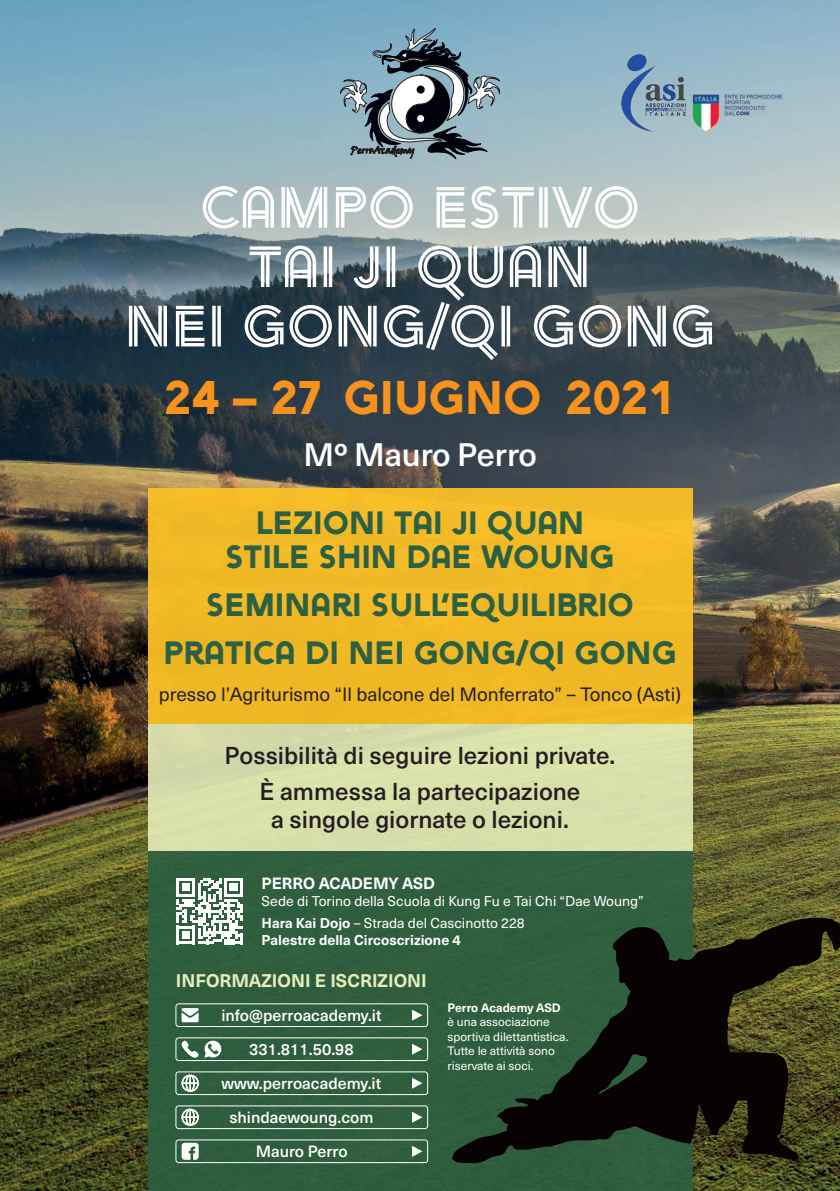
<style>
.page{position:relative;width:840px;height:1191px;background:#fff}
.page>*{position:absolute;margin:0;border:0;box-sizing:border-box;transform-origin:0 0}
.t1{font:57.6px/59.4px "Arya Double";color:#fff;text-align:center}
.t2{font:46.8px "Arya Single";color:#f7931d}
.t3{font:32px/34px "Arya Single";color:#2c6042;text-align:center}
.t4{font:500 32px "Neue Haas Unica W1 G";color:#fff}
.t5{font:500 24px/36.6px "Neue Haas Unica W1 G";color:#231f20;text-align:center}
.t6{font:19px "Neue Haas Unica W1 G";color:#231f20}
.t7{font:700 18px "Neue Haas Unica W1 G";color:#e6eeb9}
.t8{font:500 16px/34px "Neue Haas Unica W1 G";color:#fff;text-align:center}
.t9{font:700 16px "Neue Haas Unica W1 G";letter-spacing:-.005em;color:#fff}
.t10{font:14px/22.4px "Neue Haas Unica W1 G";color:#fff}
.t11{font:700 14px "Neue Haas Unica W1 G";color:#fff}
.t12{font:12px/14.4px "Neue Haas Unica W1 G";color:#fff}
.t13{font:700 12px "Neue Haas Unica W1 G";color:#fff}
.s1{font-weight:700}
</style>
<div class="page">
<img style="left:0;top:0;width:839px;height:1191px">
<div style="left:147px;top:849px;width:545px;height:341px;background:#2c6042"></div>
<div style="left:147px;top:489px;width:545px;height:235px;background:#f1b925"></div>
<div style="left:147px;top:724px;width:545px;height:127px;background:#d9e0aa"></div>
<svg style="left:412px;top:1009px;width:10px;height:11px"></svg>
<svg style="left:412px;top:1043px;width:10px;height:11px"></svg>
<svg style="left:412px;top:1077px;width:10px;height:11px"></svg>
<svg style="left:412px;top:1111px;width:10px;height:11px"></svg>
<svg style="left:412px;top:1145px;width:10px;height:11px"></svg>
<svg style="left:452px;top:916px;width:387px;height:247px"></svg>
<div style="left:175px;top:1003px;width:253px;height:24px;border:1px solid #fff;border-radius:3px"></div>
<svg style="left:181px;top:1008px;width:17px;height:14px"></svg>
<div style="left:175px;top:1037px;width:253px;height:24px;border:1px solid #fff;border-radius:3px"></div>
<svg style="left:181px;top:1040px;width:17px;height:17px"></svg>
<svg style="left:204px;top:1040px;width:17px;height:18px"></svg>
<div style="left:175px;top:1071px;width:253px;height:24px;border:1px solid #fff;border-radius:3px"></div>
<svg style="left:181px;top:1074px;width:18px;height:17px"></svg>
<div style="left:175px;top:1105px;width:253px;height:24px;border:1px solid #fff;border-radius:3px"></div>
<svg style="left:181px;top:1108px;width:18px;height:17px"></svg>
<div style="left:175px;top:1139px;width:253px;height:24px;border:1px solid #fff;border-radius:3px"></div>
<svg style="left:181px;top:1142px;width:17px;height:17px"></svg>
<svg style="left:176px;top:878px;width:67px;height:66px"></svg>
<svg style="left:340px;top:28px;width:159px;height:131px;background:#768d9a"></svg>
<img style="left:618px;top:54px;width:70px;height:78px">
<img style="left:689px;top:94px;width:93px;height:38px">
<h1 class="t1" style="left:124px;top:178px;width:592px">CAMPO ESTIVO<br>TAI JI QUAN<br>NEI GONG/QI GONG</h1>
<h2 class="t2" style="left:164px;top:369px;width:513px">24 – 27 GIUGNO 2021</h2>
<h3 class="t4" style="left:303px;top:431px;width:235px">Mº Mauro Perro</h3>
<h3 class="t3" style="left:225px;top:506px;width:390px">LEZIONI TAI JI QUAN<br>STILE SHIN DAE WOUNG</h3>
<h3 class="t3" style="left:163px;top:581px;width:514px;line-height:48.2px">SEMINARI SULL’EQUILIBRIO<br>PRATICA DI NEI GONG/QI GONG</h3>
<p class="t6" style="left:159px;top:680px;width:523px">presso l’Agriturismo “Il balcone del Monferrato” – Tonco (Asti)</p>
<p class="t5" style="left:224px;top:735px;width:392px">Possibilità di seguire lezioni private.<br>È ammessa la partecipazione</p>
<p class="t5" style="left:271px;top:800px;width:299px">a singole giornate o lezioni.</p>
<p class="t9" style="left:261px;top:871px;width:175px">PERRO ACADEMY ASD</p>
<p class="t10" style="left:261px;top:888px;width:383px">Sede di Torino della Scuola di Kung Fu e Tai Chi “Dae Woung”<br><span class="s1">Hara Kai Dojo</span> – Strada del Cascinotto 228</p>
<p class="t11" style="left:261px;top:929px;width:201px">Palestre della Circoscrizione 4</p>
<p class="t7" style="left:176px;top:966px;width:252px">INFORMAZIONI E ISCRIZIONI</p>
<p class="t8" style="left:221px;top:997px;width:161px">info@perroacademy.it<br>331.811.50.98 www.perroacademy.it shindaewoung.com<br>Mauro Perro</p>
<p class="t13" style="left:447px;top:998px;width:115px">Perro Academy ASD</p>
<p class="t12" style="left:447px;top:1014px;width:122px">è una associazione sportiva dilettantistica.<br>Tutte le attività sono riservate ai soci.</p>
</div>
